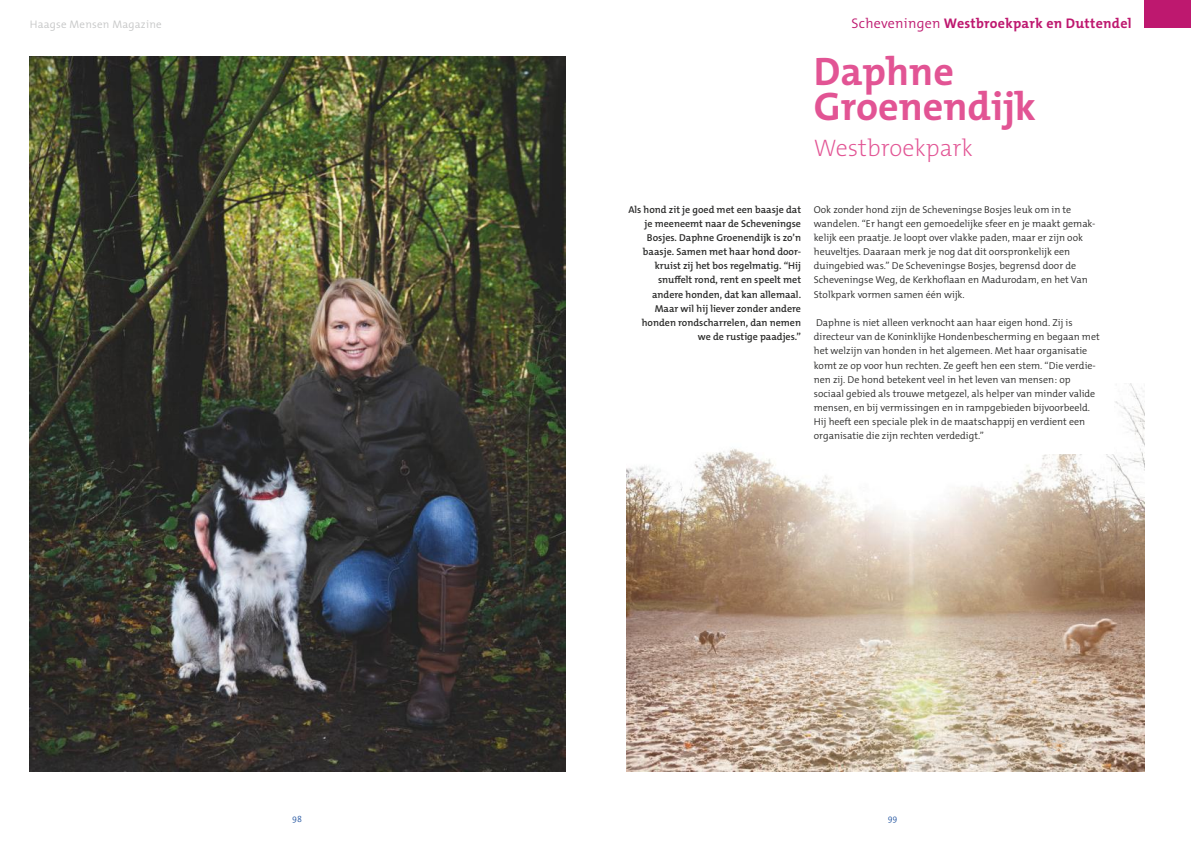
<style>
.page{position:relative;width:1191px;height:842px;background:#fff}
.page>*{position:absolute;margin:0;border:0;box-sizing:border-box;transform-origin:0 0}
.t1{font:700 40px/35.4px "The Mix B W7";color:#e25494}
.t2{font:200 24px "The Mix B W2";color:#e25494}
.t3{font:700 14px "The Mix B W7";letter-spacing:.02em;color:#be186f}
.t4{font:300 11px "The Mix B W4";letter-spacing:.02em;color:#c6c7c7}
.t5{font:300 10px/14.2px "The Mix B W4";color:#2b2b2a}
.t6{font:600 10px/14.2px "The Mix B W6";color:#2b2b2a;text-align:right}
.t7{font:300 9px "The Mix B W4";color:#2556a1}
.s1{font-family:"The Mix B W4";font-weight:300}
</style>
<div class="page">
<img style="left:626px;top:383px;width:518px;height:388px">
<div style="left:801px;top:354px;width:313px;height:100px;background:#fff"></div>
<img style="left:30px;top:57px;width:536px;height:714px">
<div style="left:1144px;top:0;width:47px;height:28px;background:#be186f"></div>
<p class="t4" style="left:30px;top:18px;width:133px">Haagse Mensen Magazine</p>
<h3 class="t3" style="left:851px;top:15px;width:282px"><span class="s1">Scheveningen</span> Westbroekpark en Duttendel</h3>
<h1 class="t1" style="left:814px;top:54px;width:224px">Daphne<br>Groenendijk</h1>
<h2 class="t2" style="left:814px;top:132px;width:160px">Westbroekpark</h2>
<p class="t6" style="left:628px;top:202px;width:174px">Als hond zit je goed met een baasje dat je meeneemt naar de Scheveningse Bosjes. Daphne Groenendijk is zo’n baasje. Samen met haar hond door&shy;kruist zij het bos regelmatig. “Hij snuffelt rond, rent en speelt met andere honden, dat kan allemaal.<br>Maar wil hij liever zonder andere honden rondscharrelen, dan nemen we de rustige paadjes.”</p>
<p class="t5" style="left:814px;top:202px;width:283px">Ook zonder hond zijn de Scheveningse Bosjes leuk om in te wandelen. “Er hangt een gemoedelijke sfeer en je maakt gemak&shy;kelijk een praatje. Je loopt over vlakke paden, maar er zijn ook heuveltjes. Daaraan merk je nog dat dit oorspronkelijk een duingebied was.” De Scheveningse Bosjes, begrensd door de Scheveningse Weg, de Kerkhoflaan en Madurodam, en het Van Stolkpark vormen samen één wijk.</p>
<p class="t5" style="left:814px;top:316px;width:287px">Daphne is niet alleen verknocht aan haar eigen hond. Zij is directeur van de Koninklijke Hondenbescherming en begaan met het welzijn van honden in het algemeen. Met haar organisatie komt ze op voor hun rechten. Ze geeft hen een stem. “Die verdie&shy;nen zij. De hond betekent veel in het leven van mensen: op sociaal gebied als trouwe metgezel, als helper van minder valide mensen, en bij vermissingen en in rampgebieden bijvoorbeeld.<br>Hij heeft een speciale plek in de maatschappij en verdient een organisatie die zijn rechten verdedigt.”</p>
<p class="t7" style="left:292px;top:813px;width:11px">98</p>
<p class="t7" style="left:887px;top:813px;width:11px">99</p>
</div>
